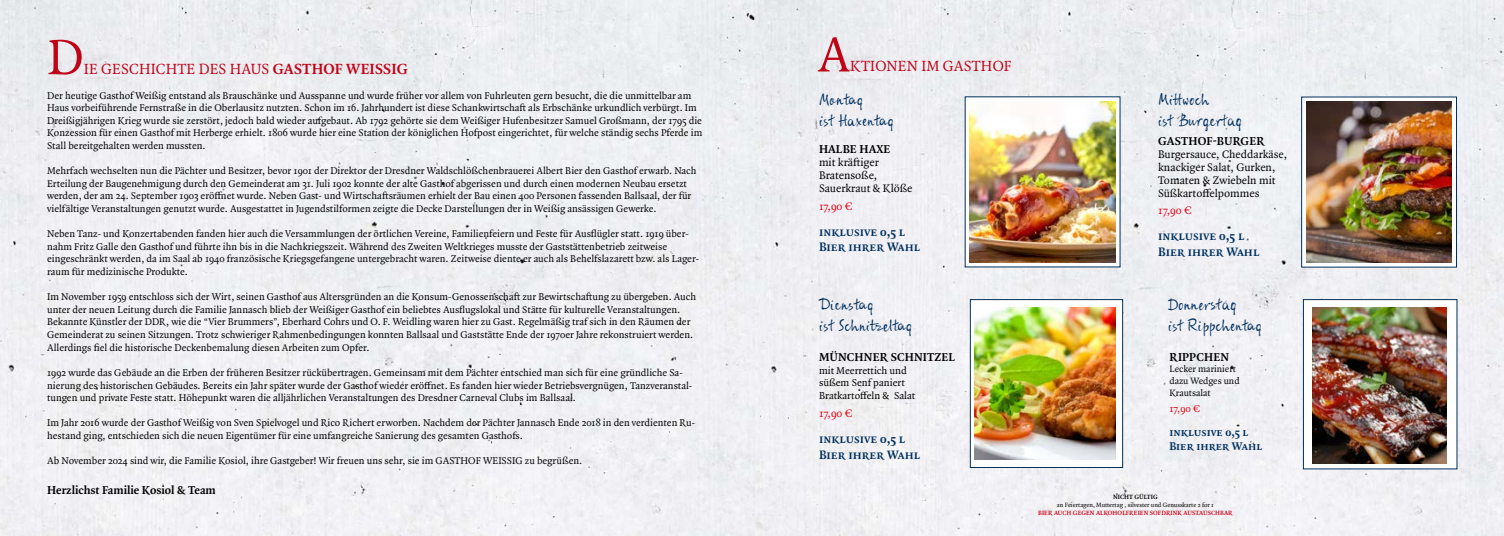
<style>
.page{position:relative;width:1504px;height:536px;background:#fff}
.page>*{position:absolute;margin:0;border:0;box-sizing:border-box;transform-origin:0 0}
.t1{font:52.5px "Quadraat Pro";color:#c00418}
.t2{font:17.5px/21.1px "ALS Syys Script Eco";color:#00305e}
.t3{font:15.75px "Quadraat Pro";letter-spacing:.01em;color:#c00418}
.t4{font:700 13.04px/15.6px "Quadraat Pro";color:#00305e}
.t5{font:700 12.25px "Quadraat Pro";letter-spacing:.01em;color:#000}
.t6{font:700 11.9px/14.3px "Quadraat Pro";color:#00305e}
.t7{font:11.72px/13px "Quadraat Pro";color:#000}
.t8{font:11.72px "Quadraat Pro";color:#e30512}
.t9{font:10.76px/12.9px "Quadraat Pro";letter-spacing:.005em;color:#000}
.t10{font:10.76px "Quadraat Pro";color:#e30512}
.t11{font:10.5px/12.6px "Quadraat Pro";color:#000}
.t12{font:9.8px/11.8px "Quadraat Pro";letter-spacing:-.005em;color:#000}
.t13{font:6.56px "Quadraat Pro";color:#000}
.t14{font:700 6.56px "Quadraat Pro";letter-spacing:.01em;color:#cd071e}
.t15{font:700 6.56px "Quadraat Pro";letter-spacing:.01em;color:#000}
.s1{font-weight:700}
</style>
<div class="page">
<div style="left:0;top:0;width:1503px;height:536px;background:#efeff3"></div>
<svg style="left:964px;top:96px;width:156px;height:171px"></svg>
<img style="left:969px;top:102px;width:146px;height:160px">
<div style="left:969px;top:299px;width:153px;height:169px;background:#fff;border:1px solid #00305e"></div>
<img style="left:974px;top:307px;width:141px;height:152px">
<svg style="left:1300px;top:96px;width:156px;height:171px"></svg>
<img style="left:1305px;top:102px;width:146px;height:160px">
<div style="left:1302px;top:299px;width:155px;height:170px;background:#fff;border:1px solid #00305e"></div>
<img style="left:1312px;top:307px;width:133px;height:156px">
<h1 class="t1" style="left:47px;top:22px;width:38px">D</h1>
<h3 class="t3" style="left:84px;top:58px;width:326px">IE GESCHICHTE DES HAUS <span class="s1">GASTHOF WEISSIG</span></h3>
<h1 class="t1" style="left:817px;top:19px;width:34px">A</h1>
<h3 class="t3" style="left:850px;top:56px;width:163px">KTIONEN IM GASTHOF</h3>
<p class="t11" style="left:47px;top:89px;width:656px">Der heutige Gasthof Weißig entstand als Brauschänke und Ausspanne und wurde früher vor allem von Fuhrleuten gern besucht, die die unmittelbar am Haus vorbeiführende Fernstraße in die Oberlausitz nutzten. Schon im 16. Jahrhundert ist diese Schankwirtschaft als Erbschänke urkundlich verbürgt. Im Dreißigjährigen Krieg wurde sie zerstört, jedoch bald wieder aufgebaut. Ab 1792 gehörte sie dem Weißiger Hufenbesitzer Samuel Großmann, der 1795 die Konzession für einen Gasthof mit Herberge erhielt. 1806 wurde hier eine Station der königlichen Hofpost eingerichtet, für welche ständig sechs Pferde im Stall bereitgehalten werden mussten.</p>
<p class="t11" style="left:47px;top:164px;width:650px">Mehrfach wechselten nun die Pächter und Besitzer, bevor 1901 der Direktor der Dresdner Waldschlößchenbrauerei Albert Bier den Gasthof erwarb. Nach Erteilung der Baugenehmigung durch den Gemeinderat am 31. Juli 1902 konnte der alte Gasthof abgerissen und durch einen modernen Neubau ersetzt werden, der am 24. September 1903 eröffnet wurde. Neben Gast- und Wirtschaftsräumen erhielt der Bau einen 400 Personen fassenden Ballsaal, der für vielfältige Veranstaltungen genutzt wurde. Ausgestattet in Jugendstilformen zeigte die Decke Darstellungen der in Weißig ansässigen Gewerke.</p>
<p class="t11" style="left:47px;top:227px;width:653px">Neben Tanz- und Konzertabenden fanden hier auch die Versammlungen der örtlichen Vereine, Familienfeiern und Feste für Ausflügler statt. 1919 über&shy;nahm Fritz Galle den Gasthof und führte ihn bis in die Nachkriegszeit. Während des Zweiten Weltkrieges musste der Gaststättenbetrieb zeitweise eingeschränkt werden, da im Saal ab 1940 französische Kriegsgefangene untergebracht waren. Zeitweise diente er auch als Behelfslazarett bzw. als Lager&shy;raum für medizinische Produkte.</p>
<p class="t11" style="left:47px;top:290px;width:650px">Im November 1959 entschloss sich der Wirt, seinen Gasthof aus Altersgründen an die Konsum-Genossenschaft zur Bewirtschaftung zu übergeben. Auch unter der neuen Leitung durch die Familie Jannasch blieb der Weißiger Gasthof ein beliebtes Ausflugslokal und Stätte für kulturelle Veranstaltungen.<br>Bekannte Künstler der DDR, wie die “Vier Brummers”, Eberhard Cohrs und O. F. Weidling waren hier zu Gast. Regelmäßig traf sich in den Räumen der Gemeinderat zu seinen Sitzungen. Trotz schwieriger Rahmenbedingungen konnten Ballsaal und Gaststätte Ende der 1970er Jahre rekonstruiert werden.<br>Allerdings fiel die historische Deckenbemalung diesen Arbeiten zum Opfer.</p>
<p class="t11" style="left:47px;top:366px;width:646px">1992 wurde das Gebäude an die Erben der früheren Besitzer rückübertragen. Gemeinsam mit dem Pächter entschied man sich für eine gründliche Sa&shy;nierung des historischen Gebäudes. Bereits ein Jahr später wurde der Gasthof wieder eröffnet. Es fanden hier wieder Betriebsvergnügen, Tanzveranstal&shy;tungen und private Feste statt. Höhepunkt waren die alljährlichen Veranstaltungen des Dresdner Carneval Clubs im Ballsaal.</p>
<p class="t11" style="left:47px;top:416px;width:649px">Im Jahr 2016 wurde der Gasthof Weißig von Sven Spielvogel und Rico Richert erworben. Nachdem der Pächter Jannasch Ende 2018 in den verdienten Ru&shy;hestand ging, entschieden sich die neuen Eigentümer für eine umfangreiche Sanierung des gesamten Gasthofs.</p>
<p class="t11" style="left:47px;top:454px;width:536px">Ab November 2024 sind wir, die Familie Kosiol, ihre Gastgeber! Wir freuen uns sehr, sie im GASTHOF WEISSIG zu begrüßen.</p>
<p class="t5" style="left:47px;top:481px;width:170px">Herzlichst Familie Kosiol &amp; Team</p>
<h2 class="t2" style="left:819px;top:89px;width:76px">Montag<br>ist Haxentag</h2>
<p class="t5" style="left:819px;top:141px;width:73px">HALBE HAXE</p>
<p class="t7" style="left:819px;top:156px;width:95px">mit kräftiger<br>Bratensoße,<br>Sauerkraut &amp; Klöße</p>
<p class="t8" style="left:819px;top:198px;width:35px">17,90 €</p>
<p class="t4" style="left:819px;top:224px;width:103px">inklusive 0,5 l<br>Bier ihrer Wahl</p>
<h2 class="t2" style="left:1157px;top:89px;width:85px">Mittwoch<br>ist Burgertag</h2>
<p class="t5" style="left:1157px;top:132px;width:108px">GASTHOF-BURGER</p>
<p class="t7" style="left:1157px;top:147px;width:131px">Burgersauce, Cheddarkäse, knackiger Salat, Gurken,<br>Tomaten &amp; Zwiebeln mit<br>Süßkartoffelpommes</p>
<p class="t8" style="left:1157px;top:202px;width:35px">17,90 €</p>
<p class="t4" style="left:1157px;top:228px;width:103px">inklusive 0,5 l<br>Bier ihrer Wahl</p>
<h2 class="t2" style="left:819px;top:294px;width:95px">Dienstag<br>ist Schnitzeltag</h2>
<h2 class="t2" style="left:1167px;top:294px;width:95px">Donnerstag<br>ist Rippchentag</h2>
<p class="t5" style="left:819px;top:348px;width:137px">MÜNCHNER SCHNITZEL</p>
<p class="t9" style="left:819px;top:363px;width:98px">mit Meerrettich und süßem Senf paniert<br>Bratkartoffeln &amp; Salat</p>
<p class="t8" style="left:819px;top:405px;width:35px">17,90 €</p>
<p class="t4" style="left:819px;top:431px;width:103px">inklusive 0,5 l<br>Bier ihrer Wahl</p>
<p class="t5" style="left:1169px;top:348px;width:61px">RIPPCHEN</p>
<p class="t12" style="left:1169px;top:363px;width:72px">Lecker mariniert dazu Wedges und<br>Krautsalat</p>
<p class="t10" style="left:1169px;top:401px;width:32px">17,90 €</p>
<p class="t6" style="left:1169px;top:425px;width:94px">inklusive 0,5 l<br>Bier ihrer Wahl</p>
<p class="t15" style="left:1112px;top:492px;width:46px">NICHT GÜLTIG</p>
<p class="t13" style="left:1056px;top:500px;width:158px">an Feiertagen, Muttertag , silvester und Genusskarte 2 for 1</p>
<p class="t14" style="left:1038px;top:508px;width:196px">BIER AUCH GEGEN ALKOHOLFREIEN SOFDRINK AUSTAUSCHBAR</p>
</div>
